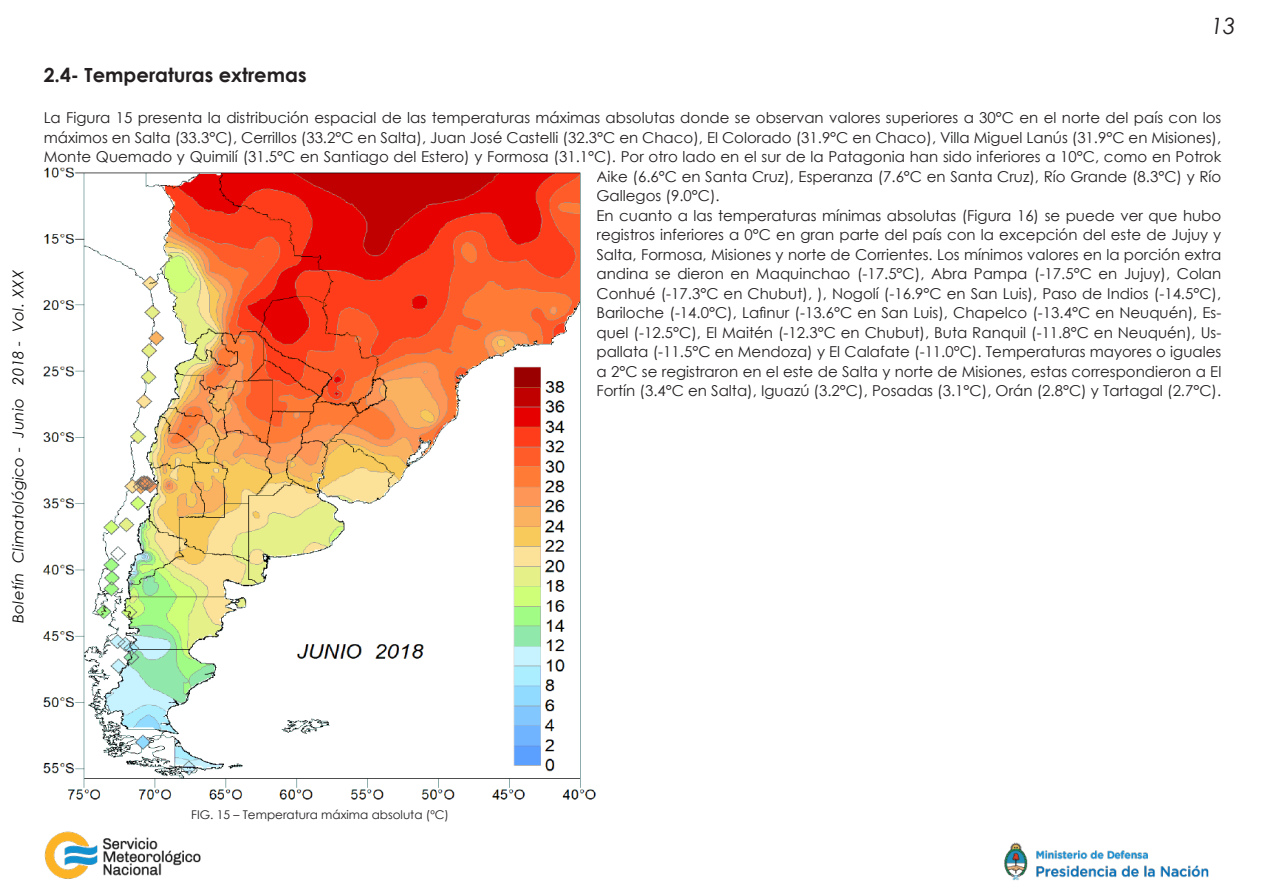
<style>
.page{position:relative;width:1263px;height:893px;background:#fff}
.page>*{position:absolute;margin:0;border:0;box-sizing:border-box;transform-origin:0 0}
.t1{font:italic 22.5px "Century Gothic";color:#231f20}
.t2{font:700 19.5px "Century Gothic";color:#231f20}
.t3{font:15px/19.5px "Century Gothic";color:#231f20;text-align:justify}
.t4{font:italic 15px "Century Gothic";letter-spacing:.02em;color:#040503}
.t5{font:12px "Century Gothic";color:#231f20}
</style>
<div class="page">
<img style="left:44px;top:831px;width:157px;height:48px">
<img style="left:1004px;top:842px;width:205px;height:39px">
<img style="left:44px;top:167px;width:552px;height:633px">
<p class="t4" style="left:8px;top:623px;width:354px;rotate:-90deg">Boletín Climatológico - Junio 2018 - Vol. XXX</p>
<h1 class="t1" style="left:1211px;top:10px;width:26px">13</h1>
<p class="t2" style="left:44px;top:60px;width:264px">2.4- Temperaturas extremas</p>
<p class="t3" style="left:44px;top:108px;width:1179px">La Figura 15 presenta la distribución espacial de las temperaturas máximas absolutas donde se observan valores superiores a 30°C en el norte del país con los</p>
<p class="t3" style="left:44px;top:127px;width:1179px">máximos en Salta (33.3°C), Cerrillos (33.2°C en Salta), Juan José Castelli (32.3°C en Chaco), El Colorado (31.9°C en Chaco), Villa Miguel Lanús (31.9°C en Misiones),</p>
<p class="t3" style="left:44px;top:147px;width:1179px">Monte Quemado y Quimilí (31.5°C en Santiago del Estero) y Formosa (31.1°C). Por otro lado en el sur de la Patagonia han sido inferiores a 10°C, como en Potrok</p>
<p class="t3" style="left:596px;top:166px;width:626px">Aike (6.6°C en Santa Cruz), Esperanza (7.6°C en Santa Cruz), Río Grande (8.3°C) y Río</p>
<p class="t3" style="left:596px;top:186px;width:125px">Gallegos (9.0°C).</p>
<p class="t3" style="left:596px;top:205px;width:626px">En cuanto a las temperaturas mínimas absolutas (Figura 16) se puede ver que hubo registros inferiores a 0°C en gran parte del país con la excepción del este de Jujuy y Salta, Formosa, Misiones y norte de Corrientes. Los mínimos valores en la porción extra andina se dieron en Maquinchao (-17.5°C), Abra Pampa (-17.5°C en Jujuy), Colan Conhué (-17.3°C en Chubut), ), Nogolí (-16.9°C en San Luis), Paso de Indios (-14.5°C), Bariloche (-14.0°C), Lafinur (-13.6°C en San Luis), Chapelco (-13.4°C en Neuquén), Es&shy;quel (-12.5°C), El Maitén (-12.3°C en Chubut), Buta Ranquil (-11.8°C en Neuquén), Us&shy;pallata (-11.5°C en Mendoza) y El Calafate (-11.0°C). Temperaturas mayores o iguales a 2°C se registraron en el este de Salta y norte de Misiones, estas correspondieron a El Fortín (3.4°C en Salta), Iguazú (3.2°C), Posadas (3.1°C), Orán (2.8°C) y Tartagal (2.7°C).</p>
<p class="t5" style="left:191px;top:807px;width:259px">FIG. 15 – Temperatura máxima absoluta (ºC)</p>
</div>
